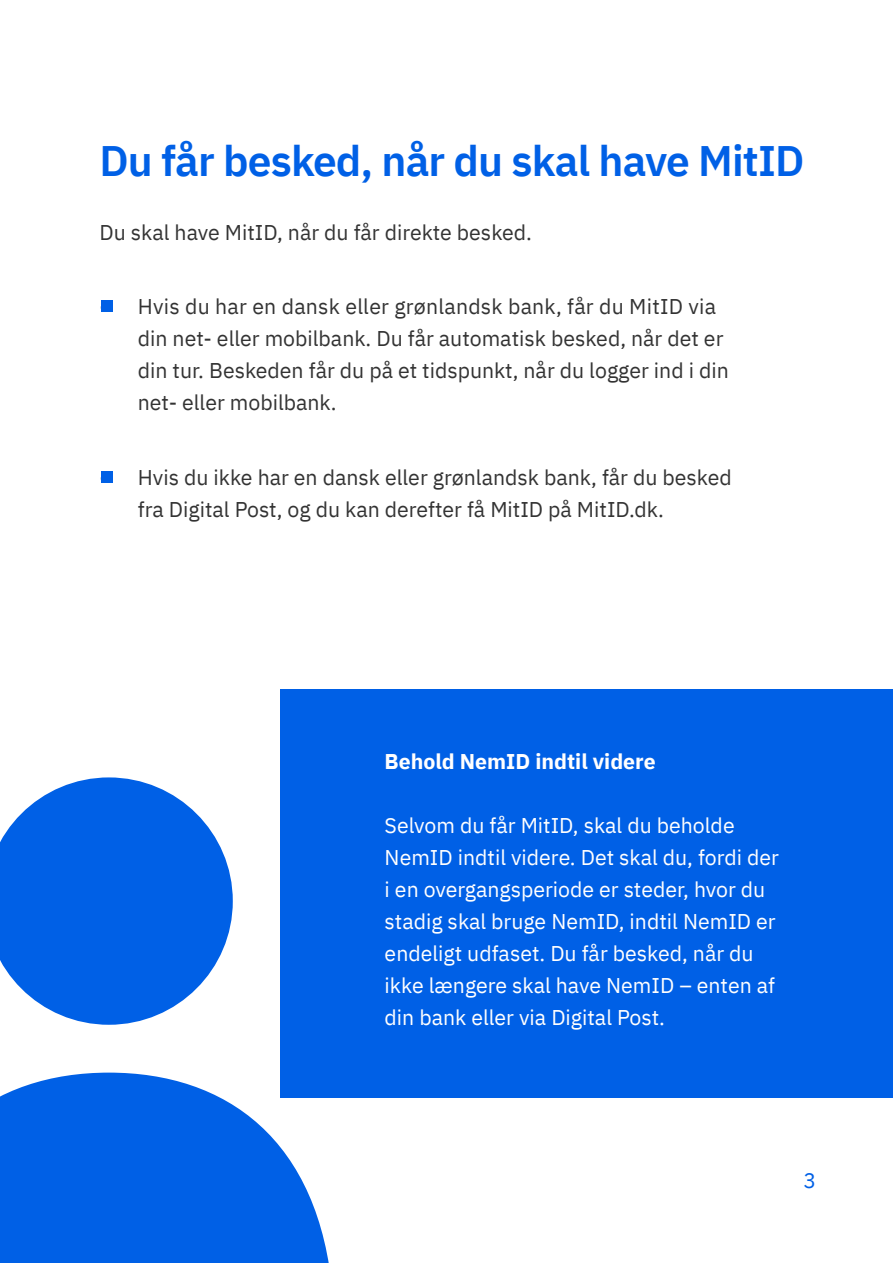
<style>
.page{position:relative;width:893px;height:1263px;background:#fff}
.page>*{position:absolute;margin:0;border:0;box-sizing:border-box;transform-origin:0 0}
.Heading_1_blue{font:600 42.6px "IBM Plex Sans";letter-spacing:-.02em;color:#0060e6}
.Paragraph_bullet{font:21.3px/32px "IBM Plex Sans";color:#333}
.Paragraph_white{font:21.3px/32px "IBM Plex Sans";color:#fff}
.Paragraph_grey{font:21.3px "IBM Plex Sans";color:#333}
.Sub-heading_white{font:700 21.3px "IBM Plex Sans";color:#fff}
.Paragraph_grey-2{font:21.3px "IBM Plex Sans";color:#0060e6}
</style>
<div class="page">
<svg style="left:0;top:1072px;width:329px;height:191px;fill:#0060e6"></svg>
<svg style="left:0;top:777px;width:233px;height:248px;fill:#0060e6"></svg>
<div style="left:281px;top:689px;width:612px;height:409px;background:#0060e6"></div>
<div style="left:101px;top:300px;width:12px;height:12px;background:#0060e6"></div>
<div style="left:101px;top:471px;width:12px;height:12px;background:#0060e6"></div>
<h1 class="Heading_1_blue" style="left:100px;top:127px;width:706px">Du får besked, når du skal have MitID</h1>
<p class="Paragraph_grey" style="left:100px;top:216px;width:434px">Du skal have MitID, når du får direkte besked.</p>
<p class="Paragraph_bullet" style="left:138px;top:289px;width:592px;text-indent:-38px">• Hvis du har en dansk eller grønlandsk bank, får du MitID via din net- eller mobilbank. Du får automatisk besked, når det er din tur. Beskeden får du på et tidspunkt, når du logger ind i din net- eller mobilbank.</p>
<p class="Paragraph_bullet" style="left:138px;top:459px;width:595px;text-indent:-38px">• Hvis du ikke har en dansk eller grønlandsk bank, får du besked fra Digital Post, og du kan derefter få MitID på MitID.dk.</p>
<h2 class="Sub-heading_white" style="left:385px;top:745px;width:273px">Behold NemID indtil videre</h2>
<p class="Paragraph_white" style="left:385px;top:808px;width:396px">Selvom du får MitID, skal du beholde NemID indtil videre. Det skal du, fordi der i en overgangsperiode er steder, hvor du stadig skal bruge NemID, indtil NemID er endeligt udfaset. Du får besked, når du ikke længere skal have NemID – enten af din bank eller via Digital Post.</p>
<p class="Paragraph_grey-2" style="left:804px;top:1164px;width:14px">3</p>
</div>
